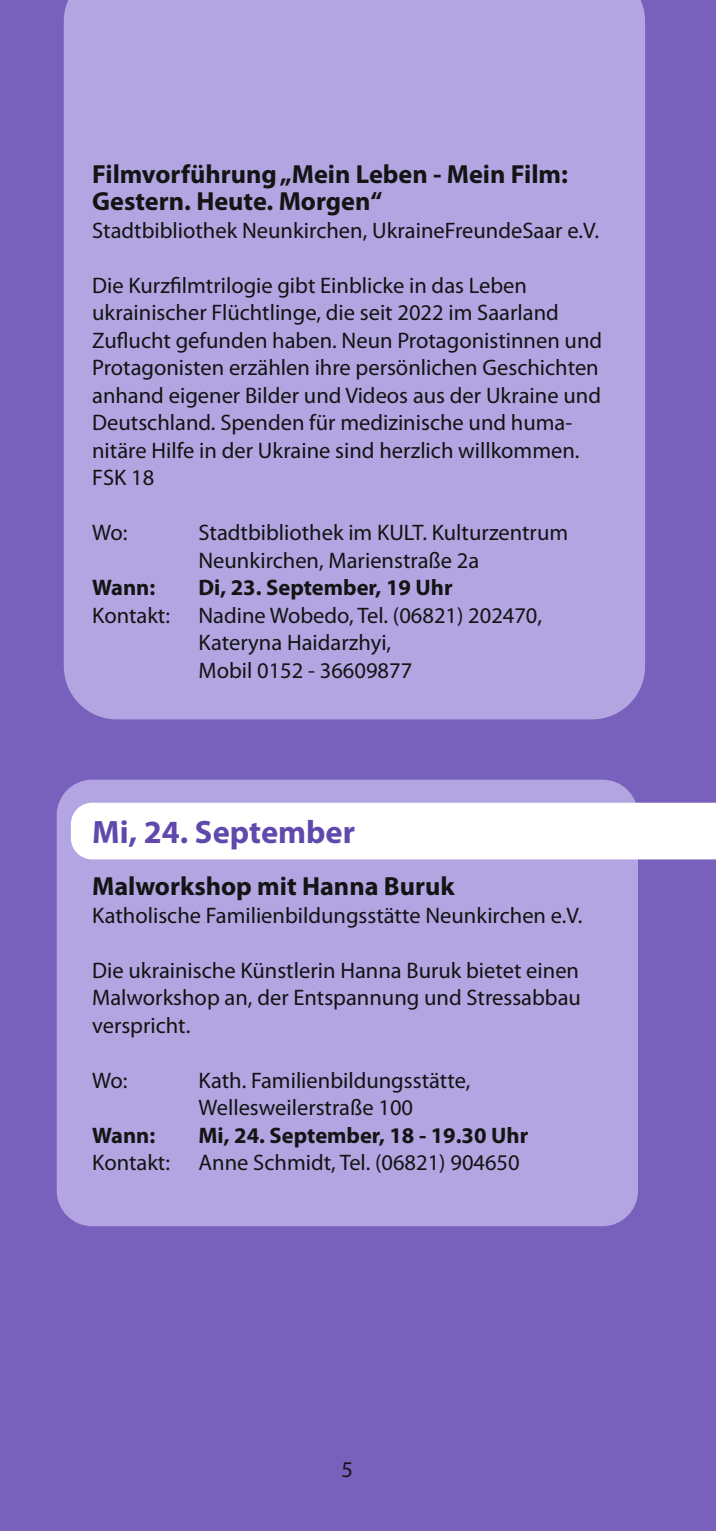
<style>
.page{position:relative;width:716px;height:1531px;background:#7761bc}
.page>*{position:absolute;margin:0;border:0;box-sizing:border-box;transform-origin:0 0}
.t1{font:700 32.5px "Myriad Pro";color:#5f49ac}
.t2{font:700 26.25px/27.5px "Myriad Pro";color:#131413}
.t3{font:22.5px/27.5px "Myriad Pro";color:#131413}
.t4{font:700 22.5px "Myriad Pro";color:#131413}
</style>
<div class="page">
<div style="left:64px;top:0;width:581px;height:719px;background:#b2a5e2"></div>
<div style="left:57px;top:780px;width:581px;height:446px;background:#b2a5e2;border-radius:35px"></div>
<div style="left:71px;top:803px;width:645px;height:56px;background:#fff"></div>
<p class="t2" style="left:92px;top:160px;width:477px">Filmvorführung „Mein Leben - Mein Film:<br>Gestern. Heute. Morgen“</p>
<p class="t3" style="left:92px;top:217px;width:508px">Stadtbibliothek Neunkirchen, UkraineFreundeSaar e.V.</p>
<p class="t3" style="left:92px;top:272px;width:511px">Die Kurzfilmtrilogie gibt Einblicke in das Leben ukrainischer Flüchtlinge, die seit 2022 im Saarland Zuflucht gefunden haben. Neun Protagonistinnen und Protagonisten erzählen ihre persönlichen Geschichten anhand eigener Bilder und Videos aus der Ukraine und Deutschland. Spenden für medizinische und huma&shy;nitäre Hilfe in der Ukraine sind herzlich willkommen.<br>FSK 18</p>
<p class="t3" style="left:92px;top:519px;width:37px">Wo:</p>
<p class="t3" style="left:198px;top:519px;width:371px">Stadtbibliothek im KULT. Kulturzentrum<br>Neunkirchen, Marienstraße 2a</p>
<p class="t4" style="left:92px;top:575px;width:65px">Wann:</p>
<p class="t4" style="left:198px;top:575px;width:256px">Di, 23. September, 19 Uhr</p>
<p class="t3" style="left:92px;top:602px;width:79px">Kontakt:</p>
<p class="t3" style="left:198px;top:602px;width:345px">Nadine Wobedo, Tel. (06821) 202470,<br>Kateryna Haidarzhyi,<br>Mobil 0152 - 36609877</p>
<h1 class="t1" style="left:92px;top:814px;width:264px">Mi, 24. September</h1>
<p class="t2" style="left:92px;top:873px;width:364px">Malworkshop mit Hanna Buruk</p>
<p class="t3" style="left:92px;top:902px;width:492px">Katholische Familienbildungsstätte Neunkirchen e.V.</p>
<p class="t3" style="left:92px;top:957px;width:490px;text-align:justify">Die ukrainische Künstlerin Hanna Buruk bietet einen Malworkshop an, der Entspannung und Stressabbau verspricht.</p>
<p class="t3" style="left:92px;top:1067px;width:37px">Wo:</p>
<p class="t3" style="left:198px;top:1067px;width:273px">Kath. Familienbildungsstätte,<br>Wellesweilerstraße 100</p>
<p class="t4" style="left:92px;top:1122px;width:65px">Wann:</p>
<p class="t4" style="left:198px;top:1122px;width:331px">Mi, 24. September, 18 - 19.30 Uhr</p>
<p class="t3" style="left:92px;top:1149px;width:79px">Kontakt:</p>
<p class="t3" style="left:198px;top:1149px;width:323px">Anne Schmidt, Tel. (06821) 904650</p>
<p class="t3" style="left:341px;top:1456px;width:13px">5</p>
</div>
